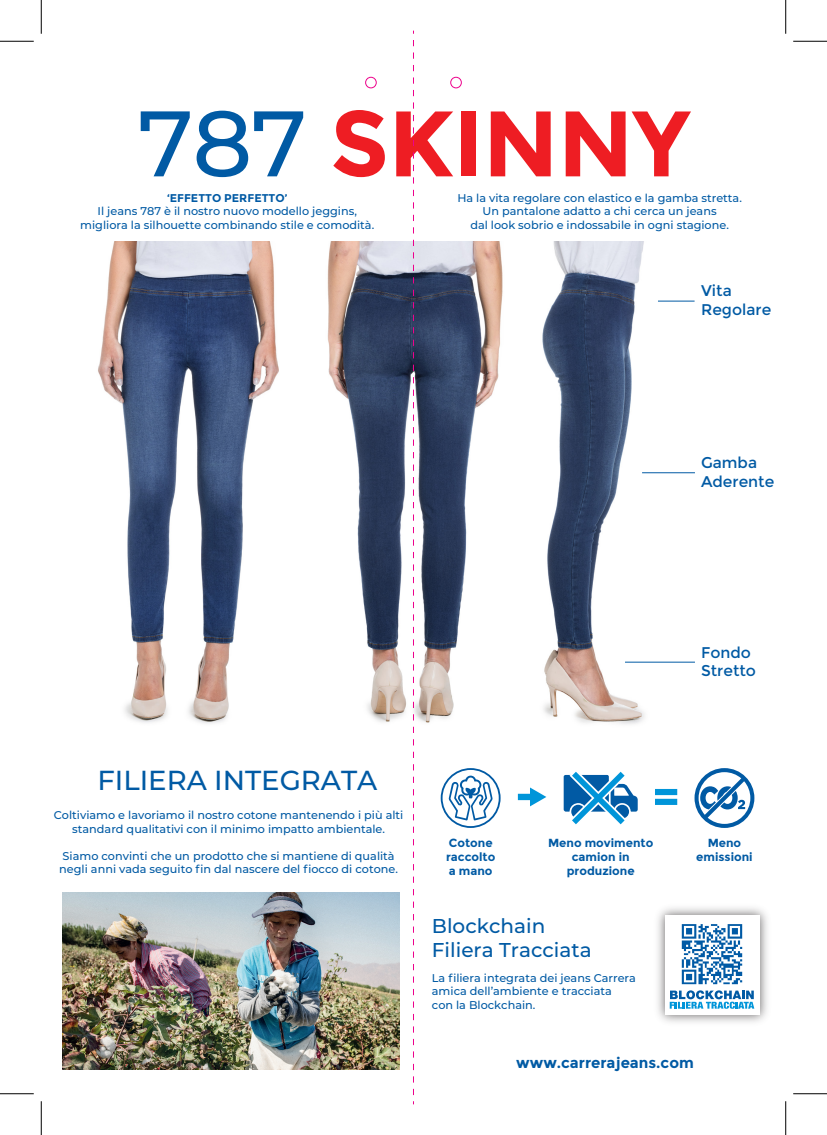
<style>
.page{position:relative;width:827px;height:1135px;background:#fff}
.page>*{position:absolute;margin:0;border:0;box-sizing:border-box;transform-origin:0 0}
.t1{font:700 92.75px "Montserrat";letter-spacing:-.01em;color:#ee1d23}
.t2{font:500 27.5px "Montserrat";color:#015aa4}
.t3{font:500 20px/24px "Montserrat";color:#015aa4}
.t4{font:15.5px/18.6px "Montserrat";color:#015aa4}
.t5{font:700 15px "Montserrat";color:#015aa4}
.t6{font:700 11.75px/14.1px "Montserrat";color:#015aa4;text-align:center}
.t7{font:500 11.25px/13.5px "Montserrat";color:#015aa4;text-align:center}
.t8{font:700 11.25px "Montserrat";color:#015aa4}
.s1{font-weight:500;color:#015aa4}
</style>
<div class="page">
<img style="left:577px;top:242px;width:118px;height:482px">
<img style="left:353px;top:242px;width:224px;height:481px">
<img style="left:98px;top:242px;width:255px;height:482px">
<svg style="left:563px;top:771px;width:74px;height:54px"></svg>
<svg style="left:441px;top:768px;width:59px;height:60px"></svg>
<svg style="left:694px;top:768px;width:60px;height:60px"></svg>
<svg style="left:518px;top:787px;width:28px;height:19px"></svg>
<svg style="left:655px;top:789px;width:22px;height:16px"></svg>
<img style="left:657px;top:907px;width:111px;height:116px">
<div style="left:665px;top:915px;width:94px;height:99px;background:#fff"></div>
<img style="left:681px;top:924px;width:62px;height:61px">
<svg style="left:669px;top:990px;width:85px;height:19px"></svg>
<img style="left:63px;top:893px;width:336px;height:176px">
<hr style="left:658px;top:301px;width:36px;height:1px;background:#015aa4">
<hr style="left:642px;top:472px;width:53px;height:1px;background:#015aa4">
<hr style="left:625px;top:662px;width:70px;height:1px;background:#015aa4">
<svg style="left:413px;top:40px;width:1px;height:1064px"></svg>
<div style="left:365px;top:77px;width:11px;height:11px;border:1px solid #ed028c;border-radius:50%"></div>
<div style="left:450px;top:77px;width:11px;height:11px;border:1px solid #ed028c;border-radius:50%"></div>
<hr style="left:0;top:41px;width:34px;height:1px;background:#000">
<hr style="left:793px;top:41px;width:34px;height:1px;background:#000">
<hr style="left:0;top:1093px;width:34px;height:1px;background:#000">
<hr style="left:793px;top:1093px;width:34px;height:1px;background:#000">
<hr style="left:41px;top:0;width:1px;height:34px;background:#000">
<hr style="left:41px;top:1101px;width:1px;height:34px;background:#000">
<hr style="left:785px;top:0;width:1px;height:34px;background:#000">
<hr style="left:785px;top:1101px;width:1px;height:34px;background:#000">
<h1 class="t1" style="left:138px;top:88px;width:553px"><span class="s1">787</span> SKINNY</h1>
<p class="t8" style="left:167px;top:191px;width:122px">‘EFFETTO PERFETTO’</p>
<p class="t7" style="left:80px;top:204px;width:295px">Il jeans 787 è il nostro nuovo modello jeggins, migliora la silhouette combinando stile e comodità.</p>
<p class="t7" style="left:457px;top:190px;width:286px">Ha la vita regolare con elastico e la gamba stretta.<br>Un pantalone adatto a chi cerca un jeans<br>dal look sobrio e indossabile in ogni stagione.</p>
<h3 class="t4" style="left:701px;top:282px;width:72px">Vita<br>Regolare</h3>
<h3 class="t4" style="left:701px;top:453px;width:75px">Gamba<br>Aderente</h3>
<h3 class="t4" style="left:701px;top:643px;width:56px">Fondo<br>Stretto</h3>
<h2 class="t2" style="left:97px;top:761px;width:281px">FILIERA INTEGRATA</h2>
<p class="t7" style="left:54px;top:808px;width:351px">Coltiviamo e lavoriamo il nostro cotone mantenendo i più alti standard qualitativi con il minimo impatto ambientale.</p>
<p class="t7" style="left:59px;top:848px;width:340px;text-align:left">Siamo convinti che un prodotto che si mantiene di qualità negli anni vada seguito fin dal nascere del fiocco di cotone.</p>
<p class="t6" style="left:446px;top:836px;width:51px;text-align:left">Cotone raccolto a mano</p>
<p class="t6" style="left:548px;top:836px;width:107px">Meno movimento camion in produzione</p>
<p class="t6" style="left:696px;top:836px;width:58px">Meno emissioni</p>
<h3 class="t3" style="left:432px;top:913px;width:161px">Blockchain<br>Filiera Tracciata</h3>
<p class="t7" style="left:432px;top:971px;width:205px;text-align:left">La filiera integrata dei jeans Carrera amica dell’ambiente e tracciata<br>con la Blockchain.</p>
<h3 class="t5" style="left:516px;top:1054px;width:179px">www.carrerajeans.com</h3>
</div>
